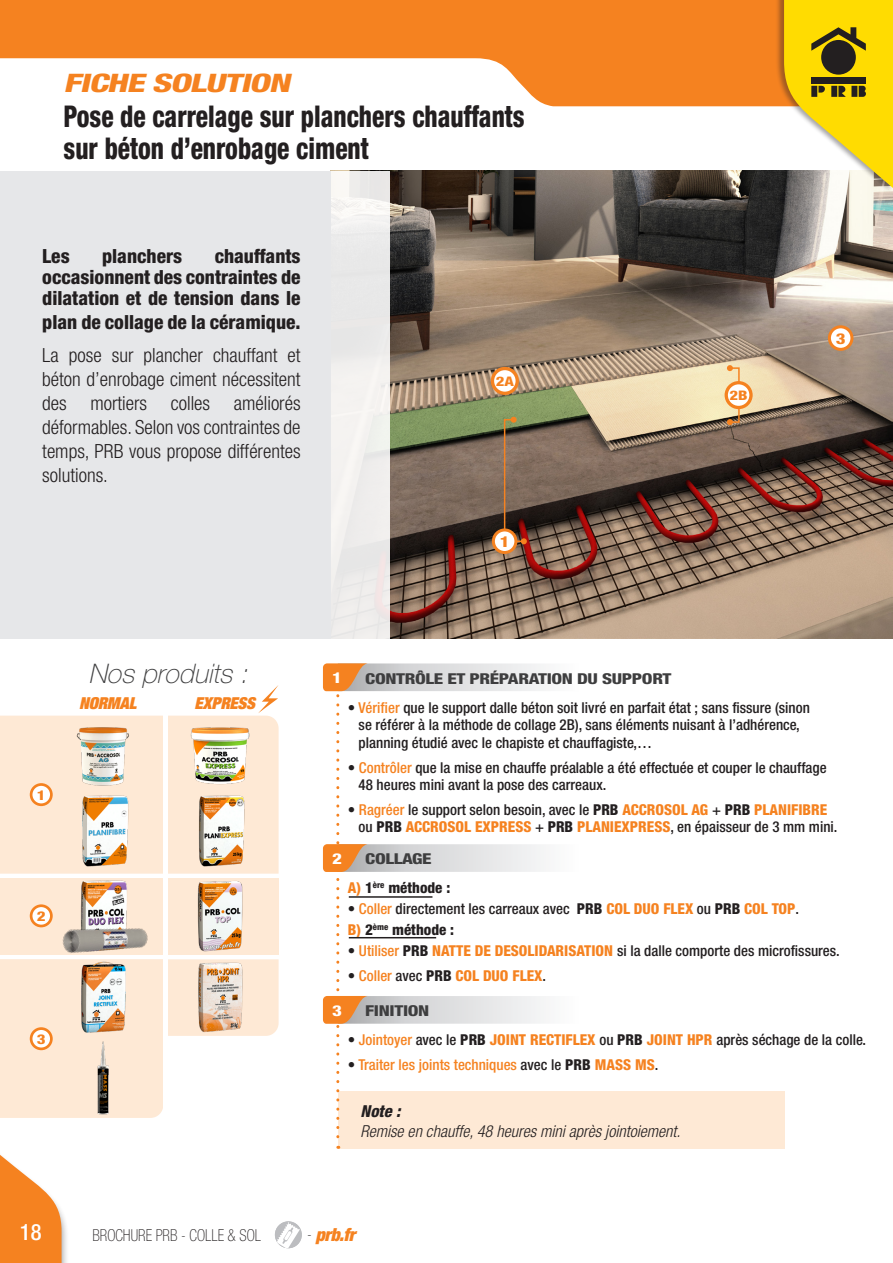
<style>
.page{position:relative;width:893px;height:1263px;background:#fff}
.page>*{position:absolute;margin:0;border:0;box-sizing:border-box;transform-origin:0 0}
.t1{font:800 condensed 30px "Helvetica Neue LT Std";color:#231f20;scale:.85 1}
.t2{font:italic 100 27px "Helvetica Neue LT Std";color:#3e3e3f}
.t3{font:italic 800 condensed 25.5px "Helvetica Neue LT Std";color:#f58220;scale:1.41 1}
.t4{font:500 condensed 22.5px "Helvetica Neue";color:#fff}
.t5{font:300 condensed 19.5px/24px "Helvetica Neue LT Std";color:#231f20;text-align:justify}
.t6{font:800 condensed 19.5px/21px "Helvetica Neue";color:#231f20;text-align:justify}
.t7{font:italic 900 condensed 18px "Helvetica Neue LT Std";color:#f58220}
.t8{font:italic 300 condensed 16.5px "Helvetica Neue";color:#231f20}
.t9{font:100 condensed 16.5px "Helvetica Neue LT Std";color:#231f20;scale:.91 1}
.t10{font:italic 900 expanded 16.5px "Helvetica Neue";letter-spacing:-.015em;color:#f58220}
.t11{font:italic 800 condensed 16.5px "Helvetica Neue";color:#231f20}
.t12{font:500 condensed 15px "Helvetica Neue";color:#231f20}
.Titre_étapes_fiches{font:800 condensed 15px "Helvetica Neue";color:#f58220}
.Titre_étapes_fiches-2{font:800 condensed 15px "Helvetica Neue";letter-spacing:-.02em;color:#3e3e3f;scale:1.25 1}
.t13{font:500 condensed 15px "Helvetica Neue";color:#f58220}
.t14{font:800 condensed 15px "Helvetica Neue";color:#231f20}
.Titre_étapes_fiches-3{font:800 condensed 15px "Helvetica Neue";color:#fff;scale:1.25 1}
.Titre_étapes_fiches-4{font:800 condensed 15px "Helvetica Neue";color:#f58220;scale:1.25 1}
.Titre_étapes_fiches-5{font:800 condensed 13.5px "Helvetica Neue";color:#f58220;scale:1.25 1}
.Titre_étapes_fiches-6{font:800 condensed 13.2px "Helvetica Neue";color:#f58220;scale:1.25 1}
.s1{color:#f58220}
.s2{font-weight:800}
.s3{font-weight:800;color:#f58220}
.s4{font-weight:500;color:#231f20}
.s5{color:#231f20}
.s6{font-weight:500}
.s7{font-weight:800;color:#231f20}
.s8{font-weight:100;font-style:normal;font-size:16.5px;color:#231f20}
</style>
<div class="page">
<svg style="left:0;top:0;width:775px;height:106px;fill:#f58220"></svg>
<svg style="left:0;top:959px;width:279px;height:159px"></svg>
<div style="left:0;top:878px;width:279px;height:77px;background:#fee9d5"></div>
<div style="left:338px;top:1091px;width:447px;height:58px;background:#fee9d5"></div>
<img style="left:390px;top:171px;width:503px;height:468px">
<div style="left:330px;top:171px;width:60px;height:468px;background:#eeedec"></div>
<div style="left:0;top:171px;width:330px;height:468px;background:#e6e7e9"></div>
<svg style="left:323px;top:663px;width:221px;height:486px"></svg>
<svg style="left:0;top:685px;width:279px;height:189px"></svg>
<img style="left:183px;top:961px;width:73px;height:73px">
<img style="left:67px;top:976px;width:73px;height:58px">
<div style="left:31px;top:1028px;width:20px;height:21px;background:#fff;border-radius:50%"></div>
<div style="left:30px;top:1027px;width:23px;height:23px;border:3px solid #f58220;border-radius:50%"></div>
<img style="left:67px;top:1041px;width:73px;height:73px">
<div style="left:31px;top:906px;width:20px;height:20px;background:#fff;border-radius:50%"></div>
<div style="left:30px;top:904px;width:23px;height:23px;border:3px solid #f58220;border-radius:50%"></div>
<div style="left:163px;top:696px;width:5px;height:513px;background:#fff"></div>
<img style="left:73px;top:725px;width:61px;height:61px">
<img style="left:190px;top:725px;width:60px;height:61px">
<div style="left:31px;top:784px;width:20px;height:21px;background:#fff;border-radius:50%"></div>
<div style="left:30px;top:783px;width:23px;height:23px;border:3px solid #f58220;border-radius:50%"></div>
<img style="left:67px;top:795px;width:73px;height:73px">
<img style="left:183px;top:795px;width:73px;height:73px">
<img style="left:81px;top:880px;width:46px;height:24px">
<img style="left:197px;top:881px;width:46px;height:71px">
<hr style="left:349px;top:896px;width:83px;height:2px;background:#231f20">
<hr style="left:349px;top:937px;width:87px;height:1px;background:#231f20">
<img style="left:58px;top:904px;width:95px;height:72px">
<div style="left:829px;top:327px;width:23px;height:22px;background:#fff;border-radius:50%"></div>
<div style="left:828px;top:325px;width:25px;height:26px;border:3px solid #f58220;border-radius:50%"></div>
<svg style="left:492px;top:368px;width:25px;height:25px"></svg>
<div style="left:491px;top:367px;width:28px;height:28px;border:3px solid #f58220;border-radius:50%"></div>
<div style="left:729px;top:367px;width:11px;height:56px;border:2px solid #f58220"></div>
<svg style="left:727px;top:365px;width:6px;height:6px"></svg>
<svg style="left:727px;top:419px;width:6px;height:6px"></svg>
<div style="left:726px;top:383px;width:25px;height:24px;background:#fff;border-radius:50%"></div>
<div style="left:725px;top:381px;width:28px;height:28px;border:3px solid #f58220;border-radius:50%"></div>
<div style="left:504px;top:419px;width:10px;height:123px;border:2px solid #f58220"></div>
<svg style="left:511px;top:417px;width:6px;height:6px"></svg>
<svg style="left:517px;top:538px;width:10px;height:6px"></svg>
<div style="left:493px;top:530px;width:23px;height:22px;background:#fff;border-radius:50%"></div>
<div style="left:492px;top:528px;width:25px;height:26px;border:3px solid #f58220;border-radius:50%"></div>
<div style="left:775px;top:0;width:118px;height:192px;background:#231f20;opacity:.4"></div>
<svg style="left:784px;top:0;width:109px;height:188px"></svg>
<div style="left:0;top:1138px;width:69px;height:125px;background:#231f20;opacity:.4"></div>
<svg style="left:0;top:1138px;width:62px;height:125px"></svg>
<div style="left:275px;top:1221px;width:27px;height:27px;background:#bcbdc0;border-radius:50%"></div>
<svg style="left:277px;top:1222px;width:23px;height:26px"></svg>
<p class="t3" style="left:64px;top:67px;width:167px">FICHE SOLUTION</p>
<p class="t1" style="left:64px;top:98px;width:544px">Pose de carrelage sur planchers chauffants</p>
<p class="t1" style="left:64px;top:130px;width:361px">sur béton d’enrobage ciment</p>
<p class="t6" style="left:42px;top:246px;width:260px;text-indent:172px">chauffants occasionnent des contraintes de dilatation et de tension dans le</p>
<p class="t6" style="left:42px;top:312px;width:260px">plan de collage de la céramique.</p>
<p class="t5" style="left:42px;top:343px;width:260px">La pose sur plancher chauffant et béton d’enrobage ciment nécessitent des mortiers colles améliorés déformables. Selon vos contraintes de temps, PRB vous propose différentes solutions.</p>
<p class="t6" style="left:42px;top:246px;width:29px">Les</p>
<p class="t6" style="left:102px;top:246px;width:82px">planchers</p>
<p class="Titre_étapes_fiches-6" style="left:496px;top:373px;width:16px">2A</p>
<p class="Titre_étapes_fiches-4" style="left:500px;top:533px;width:9px">1</p>
<p class="Titre_étapes_fiches-6" style="left:730px;top:388px;width:16px">2B</p>
<p class="Titre_étapes_fiches-4" style="left:836px;top:329px;width:9px">3</p>
<p class="Titre_étapes_fiches-5" style="left:37px;top:787px;width:9px">1</p>
<p class="t2" style="left:88px;top:658px;width:167px">Nos produits :</p>
<p class="t10" style="left:79px;top:693px;width:59px">NORMAL</p>
<p class="t10" style="left:195px;top:693px;width:62px">EXPRESS</p>
<p class="Titre_étapes_fiches-5" style="left:37px;top:908px;width:9px">2</p>
<p class="Titre_étapes_fiches-5" style="left:37px;top:1031px;width:9px">3</p>
<p class="Titre_étapes_fiches-3" style="left:332px;top:669px;width:9px">1</p>
<p class="Titre_étapes_fiches-2" style="left:365px;top:669px;width:246px">CONTRÔLE ET PRÉPARATION DU SUPPORT</p>
<p class="t12" style="left:348px;top:698px;width:464px">• <span class="s1">Vérifier</span> que le support dalle béton soit livré en parfait état ; sans fissure (sinon</p>
<p class="t12" style="left:359px;top:716px;width:443px">se référer à la méthode de collage 2B), sans éléments nuisant à l’adhérence,</p>
<p class="t12" style="left:359px;top:733px;width:295px">planning étudié avec le chapiste et chauffagiste,…</p>
<p class="t12" style="left:348px;top:758px;width:480px">• <span class="s1">Contrôler</span> que la mise en chauffe préalable a été effectuée et couper le chauffage</p>
<p class="t12" style="left:359px;top:776px;width:249px">48 heures mini avant la pose des carreaux.</p>
<p class="t12" style="left:348px;top:801px;width:481px">• <span class="s1">Ragréer</span> le support selon besoin, avec le <span class="s2">PRB</span> <span class="s3">ACCROSOL AG</span> + <span class="s2">PRB</span> <span class="s3">PLANIFIBRE</span></p>
<p class="Titre_étapes_fiches" style="left:359px;top:817px;width:480px"><span class="s4">ou</span> <span class="s5">PRB</span> ACCROSOL EXPRESS <span class="s4">+</span> <span class="s5">PRB</span> PLANIEXPRESS<span class="s4">, en épaisseur de 3 mm mini.</span></p>
<p class="Titre_étapes_fiches-3" style="left:332px;top:849px;width:9px">2</p>
<p class="Titre_étapes_fiches-2" style="left:365px;top:850px;width:54px">COLLAGE</p>
<p class="t14" style="left:348px;top:879px;width:104px"><span class="s1">A)</span> 1<sup>ère</sup> méthode :</p>
<p class="t12" style="left:348px;top:900px;width:453px">• <span class="s1">Coller</span> directement les carreaux avec <span class="s2">PRB</span> <span class="s3">COL DUO FLEX</span> ou <span class="s2">PRB</span> <span class="s3">COL TOP</span>.</p>
<p class="t14" style="left:348px;top:920px;width:108px"><span class="s1">B)</span> 2<sup>ème</sup> méthode :</p>
<p class="t12" style="left:348px;top:941px;width:493px">• <span class="s1">Utiliser</span> <span class="s2">PRB</span> <span class="s3">NATTE DE DESOLIDARISATION</span> si la dalle comporte des microfissures.</p>
<p class="Titre_étapes_fiches" style="left:348px;top:966px;width:200px"><span class="s4">•</span> <span class="s6">Coller</span> <span class="s4">avec</span> <span class="s5">PRB</span> COL DUO FLEX<span class="s4">.</span></p>
<p class="Titre_étapes_fiches-3" style="left:332px;top:1001px;width:9px">3</p>
<p class="Titre_étapes_fiches-2" style="left:365px;top:1001px;width:53px">FINITION</p>
<p class="t12" style="left:348px;top:1031px;width:520px">• <span class="s1">Jointoyer</span> avec le <span class="s2">PRB</span> <span class="s3">JOINT RECTIFLEX</span> ou <span class="s2">PRB</span> <span class="s3">JOINT HPR</span> après séchage de la colle.</p>
<p class="t13" style="left:348px;top:1056px;width:312px"><span class="s5">•</span> Traiter les joints techniques <span class="s5">avec le</span> <span class="s7">PRB</span> <span class="s2">MASS MS</span><span class="s5">.</span></p>
<p class="t11" style="left:361px;top:1101px;width:41px">Note :</p>
<p class="t8" style="left:361px;top:1121px;width:321px">Remise en chauffe, 48 heures mini après jointoiement.</p>
<h3 class="t4" style="left:20px;top:1218px;width:23px">18</h3>
<p class="t9" style="left:92px;top:1225px;width:187px">BROCHURE PRB - COLLE &amp; SOL</p>
<p class="t7" style="left:307px;top:1224px;width:49px"><span class="s8">-</span> prb.fr</p>
</div>
